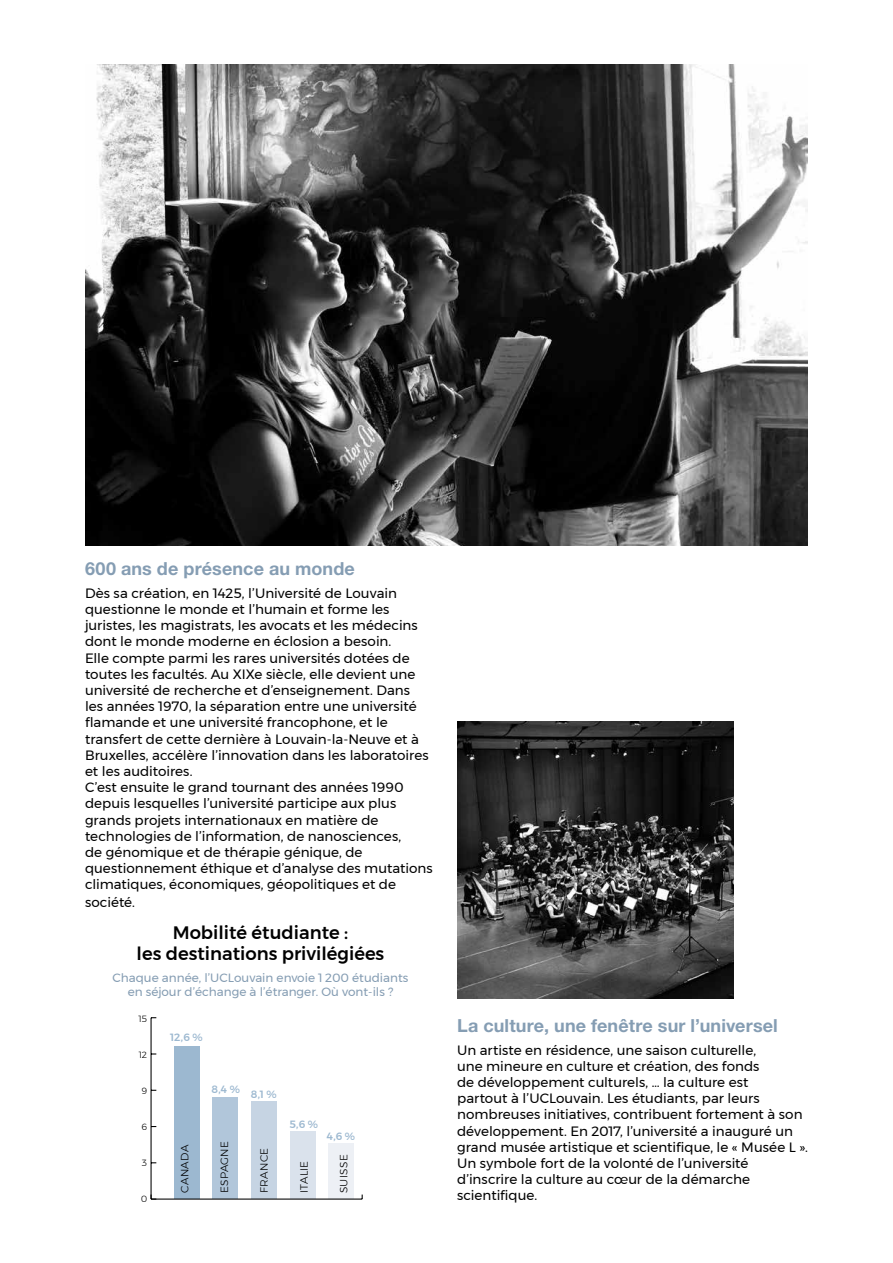
<style>
.page{position:relative;width:893px;height:1263px;background:#fff}
.page>*{position:absolute;margin:0;border:0;box-sizing:border-box;transform-origin:0 0}
.t1{font:700 18px "Helvetica Neue LT Std";letter-spacing:.01em;color:#859db3}
.t2{font:500 18px/21.6px "Montserrat";color:#000;text-align:center}
.t3{font:13.5px/16.2px "Montserrat";color:#000}
.t4{font:12px/14.4px "Montserrat";color:#859db3;text-align:center}
.t5{font:300 10.5px "Montserrat";letter-spacing:.03em;color:#000}
.t6{font:500 10.5px "Montserrat";color:#9cb8d0}
.t7{font:300 9px "Montserrat";color:#000}
</style>
<div class="page">
<img style="left:457px;top:722px;width:276px;height:276px">
<img style="left:85px;top:65px;width:723px;height:480px">
<hr style="left:151px;top:1018px;width:1px;height:181px;background:#000">
<div style="left:329px;top:1143px;width:25px;height:56px;background:#edf0f5"></div>
<div style="left:290px;top:1131px;width:25px;height:68px;background:#dae2ec"></div>
<div style="left:251px;top:1101px;width:26px;height:98px;background:#c6d4e3"></div>
<div style="left:213px;top:1097px;width:25px;height:102px;background:#b1c6da"></div>
<div style="left:174px;top:1047px;width:25px;height:152px;background:#9cb8d0"></div>
<hr style="left:151px;top:1198px;width:211px;height:1px;background:#000">
<h1 class="t1" style="left:85px;top:558px;width:271px">600 ans de présence au monde</h1>
<p class="t3" style="left:85px;top:585px;width:349px">Dès sa création, en 1425, l’Université de Louvain questionne le monde et l’humain et forme les juristes, les magistrats, les avocats et les médecins dont le monde moderne en éclosion a besoin.<br>Elle compte parmi les rares universités dotées de toutes les facultés. Au XIXe siècle, elle devient une université de recherche et d’enseignement. Dans<br>les années 1970, la séparation entre une université flamande et une université francophone, et le transfert de cette dernière à Louvain-la-Neuve et à Bruxelles, accélère l’innovation dans les laboratoires et les auditoires.<br>C’est ensuite le grand tournant des années 1990 depuis lesquelles l’université participe aux plus grands projets internationaux en matière de technologies de l’information, de nanosciences,<br>de génomique et de thérapie génique, de questionnement éthique et d’analyse des mutations climatiques, économiques, géopolitiques et de société.</p>
<h1 class="t2" style="left:137px;top:921px;width:249px">Mobilité étudiante :<br>les destinations privilégiées</h1>
<p class="t4" style="left:112px;top:970px;width:297px">Chaque année, l’UCLouvain envoie 1 200 étudiants en séjour d’échange à l’étranger. Où vont-ils ?</p>
<p class="t6" style="left:170px;top:1029px;width:34px">12,6 %</p>
<p class="t7" style="left:138px;top:1012px;width:10px">15</p>
<p class="t7" style="left:139px;top:1048px;width:10px">12</p>
<p class="t7" style="left:141px;top:1084px;width:7px">9</p>
<p class="t7" style="left:141px;top:1120px;width:7px">6</p>
<p class="t7" style="left:142px;top:1156px;width:7px">3</p>
<p class="t7" style="left:141px;top:1192px;width:8px">0</p>
<p class="t6" style="left:212px;top:1081px;width:30px">8,4 %</p>
<p class="t6" style="left:251px;top:1086px;width:27px">8,1 %</p>
<p class="t6" style="left:290px;top:1116px;width:30px">5,6 %</p>
<p class="t6" style="left:327px;top:1128px;width:30px">4,6 %</p>
<p class="t5" style="left:177px;top:1193px;width:50px;rotate:-90deg">Canada</p>
<p class="t5" style="left:217px;top:1193px;width:52px;rotate:-90deg">Espagne</p>
<p class="t5" style="left:256px;top:1193px;width:46px;rotate:-90deg">France</p>
<p class="t5" style="left:296px;top:1193px;width:33px;rotate:-90deg">Italie</p>
<p class="t5" style="left:336px;top:1193px;width:40px;rotate:-90deg">SUISSE</p>
<h1 class="t1" style="left:457px;top:1014px;width:322px">La culture, une fenêtre sur l’universel</h1>
<p class="t3" style="left:457px;top:1041px;width:352px">Un artiste en résidence, une saison culturelle,<br>une mineure en culture et création, des fonds<br>de développement culturels, … la culture est<br>partout à l’UCLouvain. Les étudiants, par leurs nombreuses initiatives, contribuent fortement à son développement. En 2017, l’université a inauguré un grand musée artistique et scientifique, le « Musée L ».<br>Un symbole fort de la volonté de l’université d’inscrire la culture au cœur de la démarche scientifique.</p>
</div>
